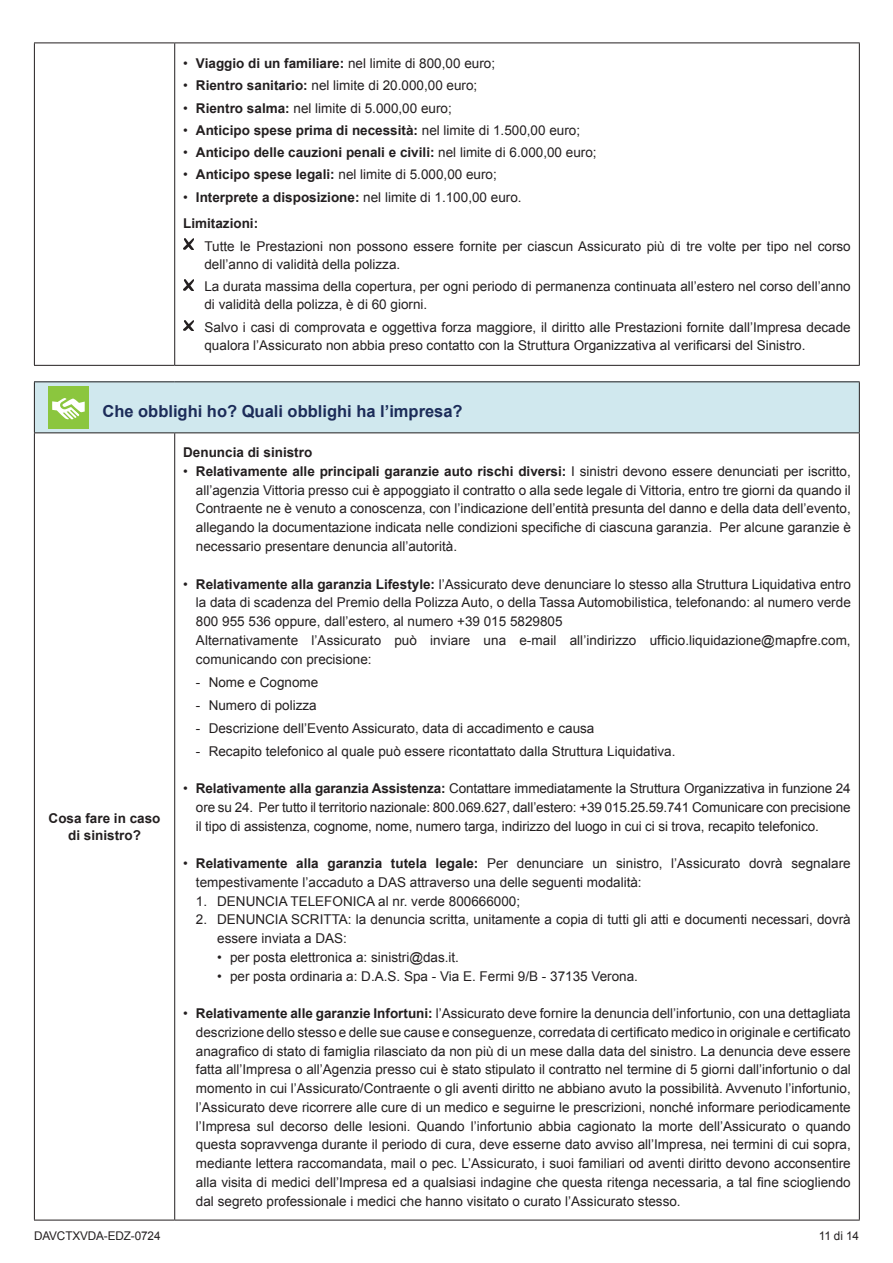
<style>
.page{position:relative;width:893px;height:1263px;background:#fff}
.page>*{position:absolute;margin:0;border:0;box-sizing:border-box;transform-origin:0 0}
.t1{font:700 16.5px "Arial";color:#1c2c59}
.t2{font:13.5px/18.8px "Arial";color:#231f20}
.t3{font:700 13.5px/26.5px "Arial";color:#231f20}
.t4{font:12px "Arial";letter-spacing:-.01em;color:#231f20}
.s1{font-weight:700}
.s2{font-weight:400}
</style>
<div class="page">
<hr style="left:34px;top:43px;width:141px;height:1px;background:#231f20">
<hr style="left:34px;top:43px;width:1px;height:322px;background:#231f20">
<hr style="left:175px;top:43px;width:685px;height:1px;background:#231f20">
<hr style="left:174px;top:43px;width:1px;height:322px;background:#231f20">
<hr style="left:859px;top:43px;width:1px;height:322px;background:#231f20">
<hr style="left:34px;top:365px;width:141px;height:1px;background:#231f20">
<hr style="left:175px;top:365px;width:685px;height:1px;background:#231f20">
<svg style="left:183px;top:239px;width:11px;height:11px"></svg>
<svg style="left:183px;top:279px;width:11px;height:11px"></svg>
<svg style="left:183px;top:320px;width:11px;height:11px"></svg>
<div style="left:34px;top:382px;width:825px;height:51px;background:#d0e8ee"></div>
<hr style="left:34px;top:381px;width:141px;height:1px;background:#231f20">
<hr style="left:34px;top:382px;width:1px;height:50px;background:#231f20">
<hr style="left:175px;top:381px;width:685px;height:1px;background:#231f20">
<hr style="left:859px;top:382px;width:1px;height:50px;background:#231f20">
<hr style="left:174px;top:433px;width:1px;height:787px;background:#231f20">
<hr style="left:34px;top:432px;width:141px;height:1px;background:#231f20">
<hr style="left:34px;top:433px;width:1px;height:787px;background:#231f20">
<hr style="left:175px;top:432px;width:685px;height:1px;background:#231f20">
<hr style="left:859px;top:433px;width:1px;height:787px;background:#231f20">
<hr style="left:34px;top:1220px;width:141px;height:1px;background:#231f20">
<hr style="left:175px;top:1220px;width:685px;height:1px;background:#231f20">
<div style="left:48px;top:386px;width:41px;height:43px;background:#8bc63e"></div>
<svg style="left:52px;top:398px;width:33px;height:22px"></svg>
<p class="t2" style="left:183px;top:54px;width:313px">• <span class="s1">Viaggio di un familiare:</span> nel limite di 800,00 euro;</p>
<p class="t2" style="left:183px;top:76px;width:296px">• <span class="s1">Rientro sanitario:</span> nel limite di 20.000,00 euro;</p>
<p class="t2" style="left:183px;top:99px;width:270px">• <span class="s1">Rientro salma:</span> nel limite di 5.000,00 euro;</p>
<p class="t3" style="left:183px;top:117px;width:398px"><span class="s2">•</span> Anticipo spese prima di necessità: <span class="s2">nel limite di 1.500,00 euro;</span></p>
<p class="t3" style="left:183px;top:139px;width:415px"><span class="s2">•</span> Anticipo delle cauzioni penali e civili: <span class="s2">nel limite di 6.000,00 euro;</span></p>
<p class="t2" style="left:183px;top:165px;width:315px">• <span class="s1">Anticipo spese legali:</span> nel limite di 5.000,00 euro;</p>
<p class="t3" style="left:183px;top:184px;width:340px"><span class="s2">•</span> Interprete a disposizione: <span class="s2">nel limite di 1.100,00 euro.<br></span>Limitazioni:</p>
<p class="t2" style="left:204px;top:237px;width:648px;line-height:18px">Tutte le Prestazioni non possono essere fornite per ciascun Assicurato più di tre volte per tipo nel corso dell’anno di validità della polizza.</p>
<p class="t2" style="left:204px;top:278px;width:648px;line-height:18px">La durata massima della copertura, per ogni periodo di permanenza continuata all’estero nel corso dell’anno di validità della polizza, è di 60 giorni.</p>
<p class="t2" style="left:204px;top:318px;width:648px;line-height:18px">Salvo i casi di comprovata e oggettiva forza maggiore, il diritto alle Prestazioni fornite dall’Impresa decade qualora l’Assicurato non abbia preso contatto con la Struttura Organizzativa al verificarsi del Sinistro.</p>
<p class="t1" style="left:102px;top:400px;width:362px">Che obblighi ho? Quali obblighi ha l’impresa?</p>
<p class="t3" style="left:49px;top:810px;width:113px;line-height:17.2px;text-align:center">Cosa fare in caso di sinistro?</p>
<p class="t3" style="left:183px;top:440px;width:131px">Denuncia di sinistro</p>
<p class="t2" style="left:196px;top:462px;width:656px;text-align:justify;text-indent:-13px">• <span class="s1">Relativamente alle principali garanzie auto rischi diversi:</span> I sinistri devono essere denunciati per iscritto, all’agenzia Vittoria presso cui è appoggiato il contratto o alla sede legale di Vittoria, entro tre giorni da quando il Contraente ne è venuto a conoscenza, con l’indicazione dell’entità presunta del danno e della data dell’evento, allegando la documentazione indicata nelle condizioni specifiche di ciascuna garanzia. Per alcune garanzie è necessario presentare denuncia all’autorità.</p>
<p class="t2" style="left:196px;top:574px;width:656px;text-indent:-13px">• <span class="s1">Relativamente alla garanzia Lifestyle:</span> l’Assicurato deve denunciare lo stesso alla Struttura Liquidativa entro la data di scadenza del Premio della Polizza Auto, o della Tassa Automobilistica, telefonando: al numero verde 800 955 536 oppure, dall’estero, al numero +39 015 5829805<br>Alternativamente l’Assicurato può inviare una e-mail all’indirizzo ufficio.liquidazione@mapfre.com, comunicando con precisione:</p>
<p class="t2" style="left:196px;top:672px;width:124px">- Nome e Cognome</p>
<p class="t2" style="left:196px;top:695px;width:122px">- Numero di polizza</p>
<p class="t2" style="left:196px;top:718px;width:400px">- Descrizione dell’Evento Assicurato, data di accadimento e causa</p>
<p class="t2" style="left:196px;top:741px;width:481px">- Recapito telefonico al quale può essere ricontattato dalla Struttura Liquidativa.</p>
<p class="t2" style="left:196px;top:779px;width:656px;text-align:justify;text-indent:-13px">• <span class="s1">Relativamente alla garanzia Assistenza:</span> Contattare immediatamente la Struttura Organizzativa in funzione 24 ore su 24. Per tutto il territorio nazionale: 800.069.627, dall’estero: +39 015.25.59.741 Comunicare con precisione il tipo di assistenza, cognome, nome, numero targa, indirizzo del luogo in cui ci si trova, recapito telefonico.</p>
<p class="t2" style="left:196px;top:854px;width:656px;text-indent:-13px">• <span class="s1">Relativamente alla garanzia tutela legale:</span> Per denunciare un sinistro, l’Assicurato dovrà segnalare tempestivamente l’accaduto a DAS attraverso una delle seguenti modalità:</p>
<p class="t2" style="left:196px;top:891px;width:326px">1. DENUNCIA TELEFONICA al nr. verde 800666000;</p>
<p class="t2" style="left:217px;top:910px;width:635px;text-indent:-21px">2. DENUNCIA SCRITTA: la denuncia scritta, unitamente a copia di tutti gli atti e documenti necessari, dovrà essere inviata a DAS:</p>
<p class="t2" style="left:217px;top:948px;width:243px">• per posta elettronica a: sinistri@das.it.</p>
<p class="t2" style="left:217px;top:966px;width:422px">• per posta ordinaria a: D.A.S. Spa - Via E. Fermi 9/B - 37135 Verona.</p>
<p class="t2" style="left:196px;top:1004px;width:656px;text-align:justify;text-indent:-13px">• <span class="s1">Relativamente alle garanzie Infortuni:</span> l’Assicurato deve fornire la denuncia dell’infortunio, con una dettagliata descrizione dello stesso e delle sue cause e conseguenze, corredata di certificato medico in originale e certificato anagrafico di stato di famiglia rilasciato da non più di un mese dalla data del sinistro. La denuncia deve essere fatta all’Impresa o all’Agenzia presso cui è stato stipulato il contratto nel termine di 5 giorni dall’infortunio o dal momento in cui l’Assicurato/Contraente o gli aventi diritto ne abbiano avuto la possibilità. Avvenuto l’infortunio, l’Assicurato deve ricorrere alle cure di un medico e seguirne le prescrizioni, nonché informare periodicamente l’Impresa sul decorso delle lesioni. Quando l’infortunio abbia cagionato la morte dell’Assicurato o quando questa sopravvenga durante il periodo di cura, deve esserne dato avviso all’Impresa, nei termini di cui sopra, mediante lettera raccomandata, mail o pec. L’Assicurato, i suoi familiari od aventi diritto devono acconsentire alla visita di medici dell’Impresa ed a qualsiasi indagine che questa ritenga necessaria, a tal fine sciogliendo dal segreto professionale i medici che hanno visitato o curato l’Assicurato stesso.</p>
<p class="t4" style="left:34px;top:1228px;width:128px">DAVCTXVDA-EDZ-0724</p>
<p class="t4" style="left:819px;top:1228px;width:42px">11 di 14</p>
</div>
